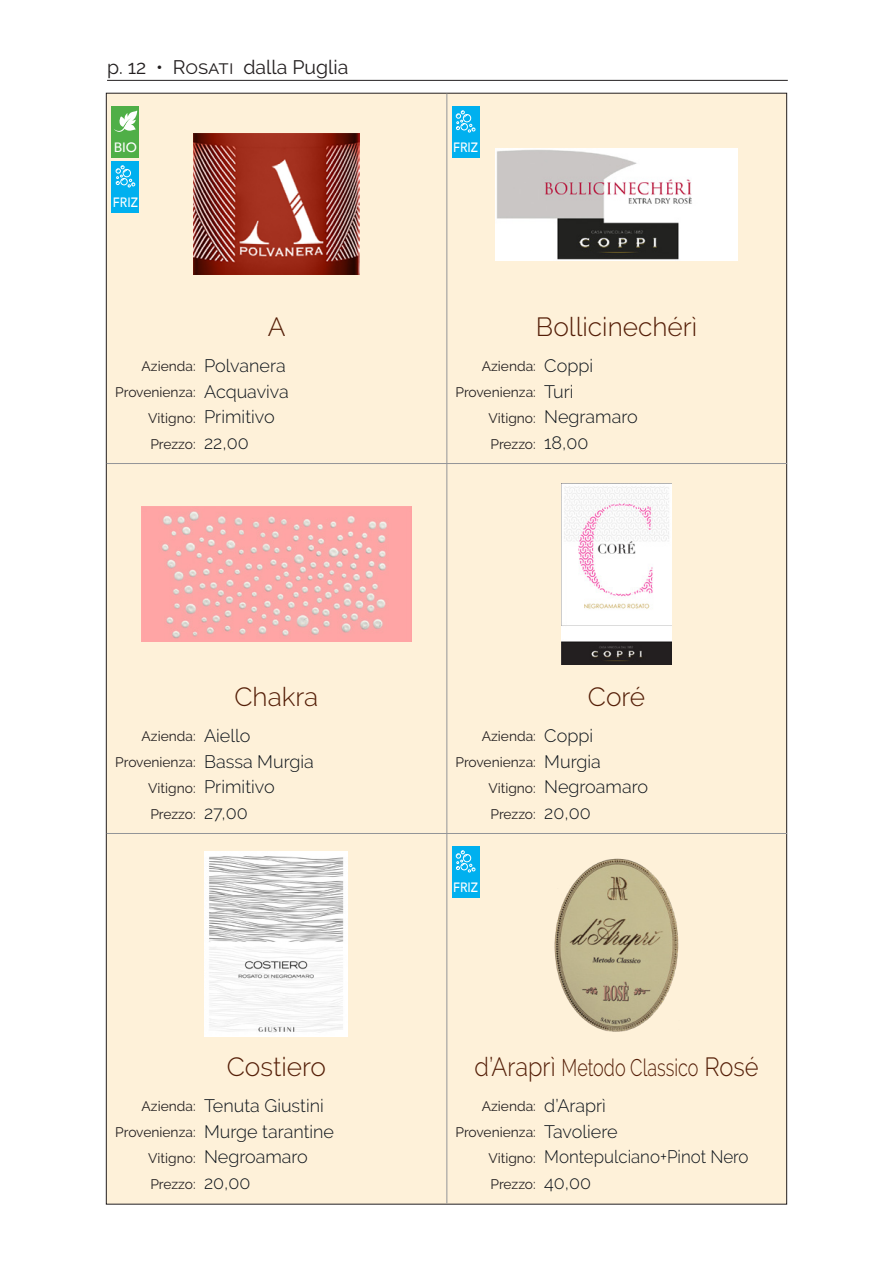
<style>
.page{position:relative;width:893px;height:1263px;background:#fff}
.page>*{position:absolute;margin:0;border:0;box-sizing:border-box;transform-origin:0 0}
.NOME_VINO{font:300 26.25px "Raleway";color:#541e07}
.NOME_VINO-2{font:300 24px "Raleway";color:#541e07;scale:.75 1}
.t1{font:19.5px "Raleway";color:#231f20}
.DATI_VINO_-_nuovi{font:300 18px "Raleway";color:#0c131a}
.DATI_VINO_-_nuovi-2{font:300 18px "Raleway";color:#0c131a;scale:.94 1}
.t2{font:13.8px/25.8px "Raleway";color:#231f20;text-align:right}
.t3{font:500 13.5px "Avenir";color:#fff;scale:.9 1}
.t4{font:500 13.5px "Avenir";color:#fff}
.s1{font-size:26.25px}
</style>
<div class="page">
<div style="left:106px;top:93px;width:681px;height:1111px;background:#fef1d9"></div>
<hr style="left:446px;top:94px;width:1px;height:1109px;background:#939598">
<hr style="left:107px;top:463px;width:680px;height:1px;background:#939598">
<hr style="left:107px;top:833px;width:680px;height:1px;background:#939598">
<img style="left:194px;top:134px;width:165px;height:141px">
<img style="left:496px;top:148px;width:241px;height:112px">
<img style="left:141px;top:506px;width:271px;height:136px">
<img style="left:561px;top:484px;width:111px;height:180px">
<img style="left:205px;top:851px;width:143px;height:186px">
<img style="left:554px;top:858px;width:125px;height:174px">
<div style="left:112px;top:106px;width:27px;height:51px;background:#4faf47"></div>
<svg style="left:114px;top:111px;width:23px;height:21px"></svg>
<div style="left:112px;top:161px;width:27px;height:51px;background:#00b0ef"></div>
<svg style="left:116px;top:165px;width:19px;height:22px"></svg>
<div style="left:452px;top:106px;width:27px;height:51px;background:#00b0ef"></div>
<svg style="left:456px;top:111px;width:19px;height:21px"></svg>
<div style="left:452px;top:846px;width:27px;height:51px;background:#00b0ef"></div>
<svg style="left:456px;top:850px;width:19px;height:22px"></svg>
<hr style="left:107px;top:80px;width:681px;height:1px;background:#231f20">
<h3 class="t1" style="left:107px;top:55px;width:243px">p. 12 • Rosati dalla Puglia</h3>
<p class="t4" style="left:114px;top:135px;width:25px">BIO</p>
<p class="t3" style="left:113px;top:190px;width:29px">FRIZ</p>
<p class="t2" style="left:115px;top:353px;width:82px">Azienda:<br>Provenienza:<br>Vitigno:<br>Prezzo:</p>
<p class="NOME_VINO" style="left:268px;top:312px;width:19px">A</p>
<p class="DATI_VINO_-_nuovi" style="left:204px;top:355px;width:83px">Polvanera</p>
<p class="DATI_VINO_-_nuovi" style="left:204px;top:381px;width:86px">Acquaviva</p>
<p class="DATI_VINO_-_nuovi" style="left:204px;top:406px;width:72px">Primitivo</p>
<p class="DATI_VINO_-_nuovi" style="left:204px;top:432px;width:46px">22,00</p>
<p class="t2" style="left:115px;top:723px;width:82px">Azienda:<br>Provenienza:<br>Vitigno:<br>Prezzo:</p>
<p class="NOME_VINO" style="left:234px;top:681px;width:85px">Chakra</p>
<p class="DATI_VINO_-_nuovi" style="left:204px;top:725px;width:48px">Aiello</p>
<p class="DATI_VINO_-_nuovi" style="left:204px;top:751px;width:111px">Bassa Murgia</p>
<p class="DATI_VINO_-_nuovi" style="left:204px;top:776px;width:72px">Primitivo</p>
<p class="DATI_VINO_-_nuovi" style="left:204px;top:802px;width:45px">27,00</p>
<p class="t2" style="left:115px;top:1093px;width:82px">Azienda:<br>Provenienza:<br>Vitigno:<br>Prezzo:</p>
<p class="NOME_VINO" style="left:227px;top:1051px;width:101px">Costiero</p>
<p class="DATI_VINO_-_nuovi" style="left:204px;top:1095px;width:121px">Tenuta Giustini</p>
<p class="DATI_VINO_-_nuovi" style="left:204px;top:1121px;width:131px">Murge tarantine</p>
<p class="DATI_VINO_-_nuovi" style="left:204px;top:1146px;width:105px">Negroamaro</p>
<p class="DATI_VINO_-_nuovi" style="left:204px;top:1172px;width:48px">20,00</p>
<p class="t3" style="left:453px;top:135px;width:29px">FRIZ</p>
<p class="NOME_VINO" style="left:536px;top:312px;width:163px">Bollicinechérì</p>
<p class="DATI_VINO_-_nuovi" style="left:544px;top:355px;width:50px">Coppi</p>
<p class="DATI_VINO_-_nuovi" style="left:544px;top:381px;width:31px">Turi</p>
<p class="DATI_VINO_-_nuovi" style="left:544px;top:406px;width:95px">Negramaro</p>
<p class="DATI_VINO_-_nuovi" style="left:544px;top:432px;width:46px">18,00</p>
<p class="t2" style="left:455px;top:353px;width:82px">Azienda:<br>Provenienza:<br>Vitigno:<br>Prezzo:</p>
<p class="t2" style="left:455px;top:723px;width:82px">Azienda:<br>Provenienza:<br>Vitigno:<br>Prezzo:</p>
<p class="NOME_VINO" style="left:588px;top:681px;width:59px">Coré</p>
<p class="DATI_VINO_-_nuovi" style="left:544px;top:725px;width:50px">Coppi</p>
<p class="DATI_VINO_-_nuovi" style="left:544px;top:751px;width:58px">Murgia</p>
<p class="DATI_VINO_-_nuovi" style="left:544px;top:776px;width:105px">Negroamaro</p>
<p class="DATI_VINO_-_nuovi" style="left:544px;top:802px;width:48px">20,00</p>
<p class="t3" style="left:453px;top:875px;width:29px">FRIZ</p>
<p class="NOME_VINO-2" style="left:474px;top:1053px;width:380px"><span class="s1">d’Araprì</span> Metodo Classico <span class="s1">Rosé</span></p>
<p class="DATI_VINO_-_nuovi" style="left:544px;top:1095px;width:63px">d’Araprì</p>
<p class="DATI_VINO_-_nuovi" style="left:544px;top:1121px;width:75px">Tavoliere</p>
<p class="DATI_VINO_-_nuovi-2" style="left:544px;top:1146px;width:219px">Montepulciano+Pinot Nero</p>
<p class="DATI_VINO_-_nuovi" style="left:544px;top:1172px;width:48px">40,00</p>
<p class="t2" style="left:455px;top:1093px;width:82px">Azienda:<br>Provenienza:<br>Vitigno:<br>Prezzo:</p>
</div>
